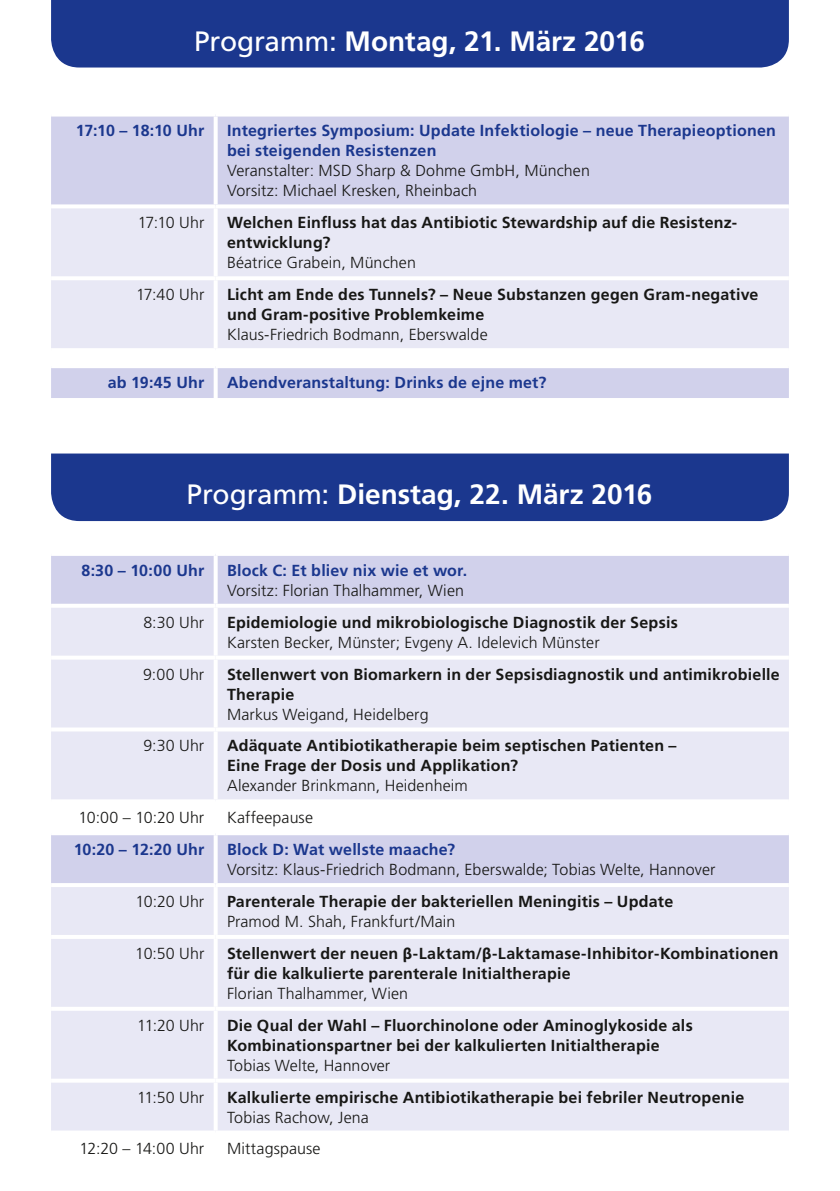
<style>
.page{position:relative;width:840px;height:1191px;background:#fff}
.page>*{position:absolute;margin:0;border:0;box-sizing:border-box;transform-origin:0 0}
.t1{font:700 28px "Frutiger LT";color:#fff}
.t2{font:700 16px/20px "Frutiger LT";letter-spacing:.015em;color:#171715}
.t3{font:300 16px/20px "Frutiger LT";letter-spacing:.005em;color:#171715}
.t4{font:700 16px/20px "Frutiger LT";letter-spacing:.015em;color:#1b378e}
.t5{font:700 16px "Frutiger LT";letter-spacing:-.005em;color:#1b378e}
.s1{font-weight:400}
.s2{font-family:"Myriad Pro"}
</style>
<div class="page">
<div style="left:51px;top:0;width:737px;height:68px;background:#1b378e"></div>
<div style="left:51px;top:117px;width:737px;height:281px;background:#d1d1eb"></div>
<div style="left:51px;top:208px;width:737px;height:140px;background:#e8e8f5"></div>
<svg style="left:51px;top:352px;width:737px;height:12px"></svg>
<svg style="left:51px;top:116px;width:164px;height:1px"></svg>
<svg style="left:215px;top:115px;width:573px;height:2px"></svg>
<hr style="left:51px;top:276px;width:164px;height:4px;background:#fff">
<hr style="left:215px;top:276px;width:573px;height:4px;background:#fff">
<hr style="left:51px;top:348px;width:164px;height:4px;background:#fff">
<hr style="left:215px;top:348px;width:573px;height:4px;background:#fff">
<hr style="left:213px;top:352px;width:4px;height:12px;background:#fff">
<hr style="left:51px;top:364px;width:164px;height:4px;background:#fff">
<hr style="left:215px;top:364px;width:573px;height:4px;background:#fff">
<svg style="left:213px;top:368px;width:4px;height:30px"></svg>
<svg style="left:213px;top:117px;width:4px;height:87px"></svg>
<svg style="left:51px;top:204px;width:164px;height:4px"></svg>
<svg style="left:215px;top:204px;width:573px;height:4px"></svg>
<svg style="left:213px;top:208px;width:4px;height:68px"></svg>
<svg style="left:213px;top:280px;width:4px;height:68px"></svg>
<div style="left:51px;top:453px;width:737px;height:68px;background:#1b378e"></div>
<div style="left:51px;top:556px;width:737px;height:48px;background:#d1d1eb"></div>
<div style="left:51px;top:608px;width:737px;height:191px;background:#e8e8f5"></div>
<svg style="left:51px;top:835px;width:737px;height:295px;background:#e4e4f3"></svg>
<svg style="left:213px;top:556px;width:4px;height:48px"></svg>
<svg style="left:213px;top:608px;width:4px;height:47px"></svg>
<svg style="left:51px;top:655px;width:164px;height:4px"></svg>
<svg style="left:215px;top:655px;width:573px;height:4px"></svg>
<svg style="left:213px;top:659px;width:4px;height:68px"></svg>
<hr style="left:51px;top:727px;width:164px;height:4px;background:#fff">
<hr style="left:215px;top:727px;width:573px;height:4px;background:#fff">
<svg style="left:213px;top:731px;width:4px;height:68px"></svg>
<svg style="left:213px;top:835px;width:4px;height:48px"></svg>
<hr style="left:51px;top:883px;width:164px;height:4px;background:#fff">
<hr style="left:215px;top:883px;width:573px;height:4px;background:#fff">
<svg style="left:213px;top:887px;width:4px;height:48px"></svg>
<hr style="left:51px;top:935px;width:164px;height:4px;background:#fff">
<hr style="left:215px;top:935px;width:573px;height:4px;background:#fff">
<svg style="left:213px;top:939px;width:4px;height:67px"></svg>
<svg style="left:51px;top:1006px;width:164px;height:4px"></svg>
<svg style="left:215px;top:1006px;width:573px;height:4px"></svg>
<svg style="left:213px;top:1010px;width:4px;height:68px"></svg>
<svg style="left:51px;top:1078px;width:164px;height:4px"></svg>
<svg style="left:215px;top:1078px;width:573px;height:4px"></svg>
<svg style="left:213px;top:1082px;width:4px;height:48px"></svg>
<svg style="left:51px;top:1130px;width:163px;height:1px"></svg>
<svg style="left:218px;top:1130px;width:570px;height:1px"></svg>
<h1 class="t1" style="left:194px;top:24px;width:452px"><span class="s1">Programm:</span> Montag, 21. März 2016</h1>
<p class="t5" style="left:76px;top:121px;width:130px">17:10 – 18:10 Uhr</p>
<p class="t4" style="left:227px;top:121px;width:550px">Integriertes Symposium: Update Infektiologie – neue Therapieoptionen bei steigenden Resistenzen</p>
<p class="t3" style="left:227px;top:161px;width:364px">Veranstalter: MSD Sharp &amp; Dohme GmbH, München<br>Vorsitz: Michael Kresken, Rheinbach</p>
<p class="t3" style="left:138px;top:213px;width:68px">17:10 Uhr</p>
<p class="t2" style="left:227px;top:213px;width:511px">Welchen Einfluss hat das Antibiotic Stewardship auf die Resistenz&shy;entwicklung?</p>
<p class="t3" style="left:227px;top:253px;width:190px">Béatrice Grabein, München</p>
<p class="t3" style="left:136px;top:285px;width:70px">17:40 Uhr</p>
<p class="t2" style="left:227px;top:285px;width:532px">Licht am Ende des Tunnels? – Neue Substanzen gegen Gram-negative und Gram-positive Problemkeime</p>
<p class="t3" style="left:227px;top:325px;width:262px">Klaus-Friedrich Bodmann, Eberswalde</p>
<p class="t4" style="left:108px;top:372px;width:98px">ab 19:45 Uhr</p>
<p class="t4" style="left:227px;top:372px;width:321px">Abendveranstaltung: Drinks de ejne met?</p>
<h1 class="t1" style="left:186px;top:478px;width:467px"><span class="s1">Programm:</span> Dienstag, 22. März 2016</h1>
<p class="t4" style="left:81px;top:560px;width:124px">8:30 – 10:00 Uhr</p>
<p class="t4" style="left:227px;top:560px;width:242px">Block C: Et bliev nix wie et wor.</p>
<p class="t3" style="left:227px;top:580px;width:238px">Vorsitz: Florian Thalhammer, Wien</p>
<p class="t3" style="left:143px;top:612px;width:62px">8:30 Uhr</p>
<p class="t2" style="left:227px;top:612px;width:452px">Epidemiologie und mikrobiologische Diagnostik der Sepsis</p>
<p class="t3" style="left:227px;top:632px;width:374px">Karsten Becker, Münster; Evgeny A. Idelevich Münster</p>
<p class="t3" style="left:143px;top:664px;width:63px">9:00 Uhr</p>
<p class="t2" style="left:227px;top:664px;width:554px">Stellenwert von Biomarkern in der Sepsisdiagnostik und antimikrobielle<br>Therapie</p>
<p class="t3" style="left:227px;top:704px;width:203px">Markus Weigand, Heidelberg</p>
<p class="t3" style="left:143px;top:736px;width:62px">9:30 Uhr</p>
<p class="t2" style="left:227px;top:736px;width:451px">Adäquate Antibiotikatherapie beim septischen Patienten –<br>Eine Frage der Dosis und Applikation?</p>
<p class="t3" style="left:227px;top:776px;width:242px">Alexander Brinkmann, Heidenheim</p>
<p class="t3" style="left:78px;top:808px;width:127px">10:00 – 10:20 Uhr</p>
<p class="t3" style="left:227px;top:808px;width:88px">Kaffeepause</p>
<p class="t4" style="left:74px;top:839px;width:132px">10:20 – 12:20 Uhr</p>
<p class="t4" style="left:227px;top:839px;width:229px">Block D: Wat wellste maache?</p>
<p class="t3" style="left:227px;top:860px;width:490px">Vorsitz: Klaus-Friedrich Bodmann, Eberswalde; Tobias Welte, Hannover</p>
<p class="t3" style="left:135px;top:891px;width:70px">10:20 Uhr</p>
<p class="t2" style="left:227px;top:891px;width:447px">Parenterale Therapie der bakteriellen Meningitis – Update</p>
<p class="t3" style="left:227px;top:911px;width:230px">Pramod M. Shah, Frankfurt/Main</p>
<p class="t3" style="left:135px;top:943px;width:70px">10:50 Uhr</p>
<p class="t2" style="left:227px;top:943px;width:553px">Stellenwert der neuen <span class="s2">β</span>-Laktam/<span class="s2">β</span>-Laktamase-Inhibitor-Kombinationen für die kalkulierte parenterale Initialtherapie</p>
<p class="t3" style="left:227px;top:983px;width:182px">Florian Thalhammer, Wien</p>
<p class="t3" style="left:137px;top:1015px;width:68px">11:20 Uhr</p>
<p class="t2" style="left:227px;top:1015px;width:467px">Die Qual der Wahl – Fluorchinolone oder Aminoglykoside als<br>Kombi nationspartner bei der kalkulierten Initialtherapie</p>
<p class="t3" style="left:227px;top:1055px;width:165px">Tobias Welte, Hannover</p>
<p class="t3" style="left:137px;top:1087px;width:69px">11:50 Uhr</p>
<p class="t2" style="left:227px;top:1087px;width:518px">Kalkulierte empirische Antibiotikatherapie bei febriler Neutropenie</p>
<p class="t3" style="left:227px;top:1107px;width:143px">Tobias Rachow, Jena</p>
<p class="t3" style="left:79px;top:1139px;width:126px">12:20 – 14:00 Uhr</p>
<p class="t3" style="left:227px;top:1139px;width:95px">Mittagspause</p>
</div>
